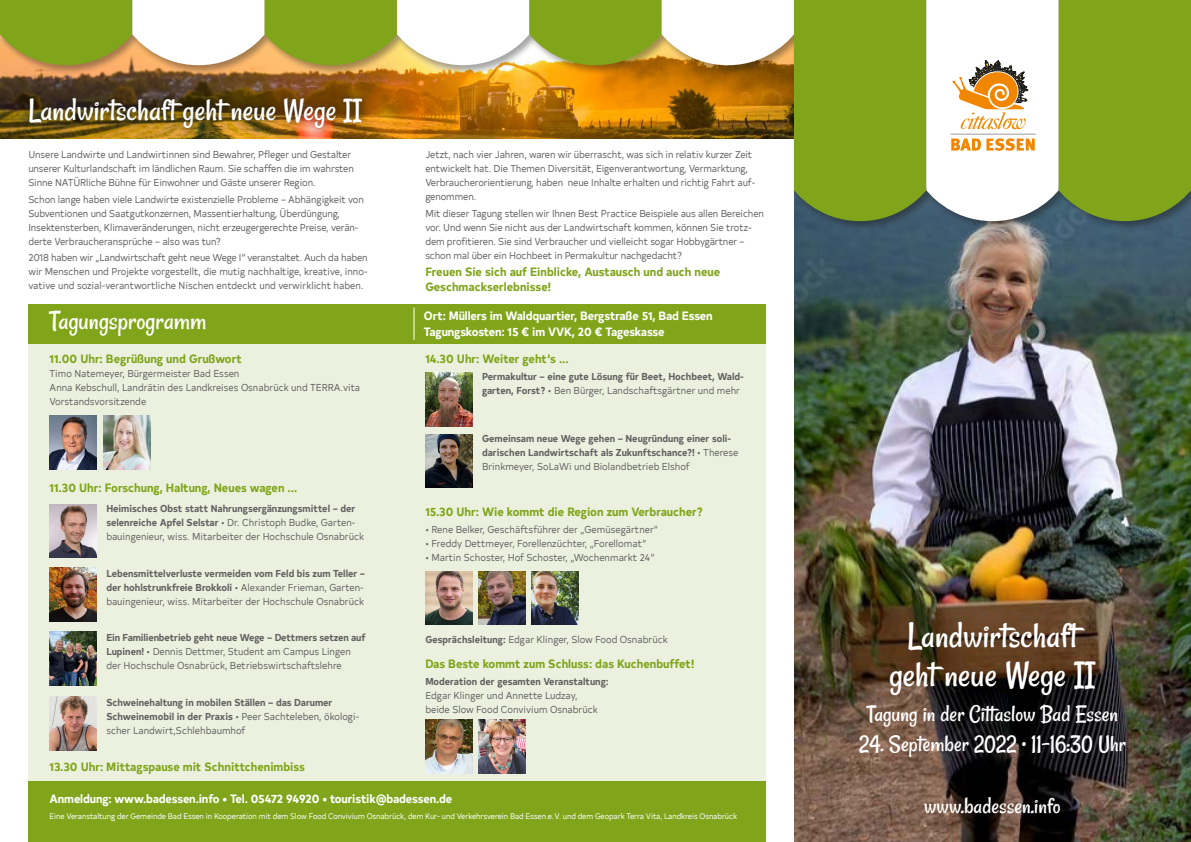
<style>
.page{position:relative;width:1191px;height:842px;background:#fff}
.page>*{position:absolute;margin:0;border:0;box-sizing:border-box;transform-origin:0 0}
.t1{font:38px/39px "Rancho";color:#fff;text-align:center}
.t2{font:33px "Rancho";color:#fff}
.t3{font:27.9px "Rancho";color:#fff}
.t4{font:24px "Rancho";color:#fff}
.t5{font:700 12px/15px "Typold Condensed";color:#80a51b}
.t6{font:700 12px/15.8px "Typold Condensed";letter-spacing:-.01em;color:#fff}
.t7{font:10px/14px "Typold Condensed";letter-spacing:-.01em;color:#646363}
.t8{font:700 10px/14px "Typold Condensed";color:#646363}
.t9{font:8px "Typold Condensed";letter-spacing:-.01em;color:#fff}
.s1{font-weight:700}
.s2{font-weight:400}
</style>
<div class="page">
<img style="left:794px;top:231px;width:397px;height:611px">
<div style="left:28px;top:322px;width:737px;height:520px;background:#ecf1df"></div>
<div style="left:28px;top:304px;width:737px;height:39px;background:#80a51b"></div>
<div style="left:28px;top:781px;width:737px;height:61px;background:#80a51b"></div>
<div style="left:792px;top:0;width:399px;height:231px;background:#1d1d1b;opacity:.45"></div>
<img style="left:50px;top:416px;width:46px;height:53px">
<img style="left:425px;top:372px;width:47px;height:54px">
<img style="left:425px;top:434px;width:47px;height:54px">
<img style="left:425px;top:571px;width:47px;height:54px">
<img style="left:425px;top:720px;width:47px;height:54px">
<img style="left:478px;top:571px;width:47px;height:54px">
<img style="left:478px;top:720px;width:47px;height:54px">
<img style="left:531px;top:571px;width:47px;height:54px">
<img style="left:103px;top:416px;width:47px;height:53px">
<img style="left:50px;top:504px;width:46px;height:54px">
<img style="left:50px;top:567px;width:46px;height:54px">
<img style="left:50px;top:632px;width:46px;height:53px">
<img style="left:50px;top:696px;width:46px;height:54px">
<img style="left:0;top:0;width:1191px;height:221px">
<hr style="left:950px;top:134px;width:85px;height:1px;background:#9d9d9c">
<hr style="left:413px;top:307px;width:1px;height:33px;background:#fff">
<h2 class="t2" style="left:28px;top:90px;width:335px">Landwirtschaft geht neue Wege II</h2>
<p class="t7" style="left:28px;top:146px;width:327px">Unsere Landwirte und Landwirtinnen sind Bewahrer, Pfleger und Gestalter unserer Kulturlandschaft im ländlichen Raum. Sie schaffen die im wahrsten<br>Sinne NATÜRliche Bühne für Einwohner und Gäste unserer Region.</p>
<p class="t7" style="left:28px;top:191px;width:337px">Schon lange haben viele Landwirte existenzielle Probleme – Abhängigkeit von Subventionen und Saatgutkonzernen, Massentierhaltung, Überdüngung, Insektensterben, Klimaveränderungen, nicht erzeugergerechte Preise, verän&shy;derte Verbraucheransprüche – also was tun?</p>
<p class="t7" style="left:28px;top:250px;width:341px;text-align:justify">2018 haben wir „Landwirtschaft geht neue Wege I“ veranstaltet. Auch da haben wir Menschen und Projekte vorgestellt, die mutig nachhaltige, kreative, inno&shy;vative und sozial-verantwortliche Nischen entdeckt und verwirklicht haben.</p>
<h3 class="t3" style="left:50px;top:304px;width:158px">Tagungsprogramm</h3>
<p class="t5" style="left:50px;top:350px;width:194px">11.00 Uhr: Begrüßung und Grußwort</p>
<p class="t7" style="left:50px;top:366px;width:312px">Timo Natemeyer, Bürgermeister Bad Essen<br>Anna Kebschull, Landrätin des Landkreises Osnabrück und TERRA.vita<br>Vorstandsvorsitzende</p>
<p class="t5" style="left:50px;top:479px;width:249px">11.30 Uhr: Forschung, Haltung, Neues wagen ...</p>
<p class="t7" style="left:106px;top:500px;width:259px"><span class="s1">Heimisches Obst statt Nahrungsergänzungsmittel – der selenreiche Apfel Selstar</span> • Dr. Christoph Budke, Garten&shy;bauingenieur, wiss. Mitarbeiter der Hochschule Osnabrück</p>
<p class="t7" style="left:106px;top:565px;width:260px"><span class="s1">Lebensmittelverluste vermeiden vom Feld bis zum Teller – der hohlstrunkfreie Brokkoli</span> • Alexander Frieman, Garten&shy;bauingenieur, wiss. Mitarbeiter der Hochschule Osnabrück</p>
<p class="t7" style="left:106px;top:630px;width:261px"><span class="s1">Ein Familienbetrieb geht neue Wege – Dettmers setzen auf<br>Lupinen!</span> • Dennis Dettmer, Student am Campus Lingen der Hochschule Osnabrück, Betriebswirtschaftslehre</p>
<p class="t8" style="left:106px;top:694px;width:254px">Schweinehaltung in mobilen Ställen – das Darumer<br>Schweinemobil in der Praxis <span class="s2">• Peer Sachteleben, ökologi&shy;scher Landwirt,Schlehbaumhof</span></p>
<p class="t5" style="left:50px;top:757px;width:257px">13.30 Uhr: Mittagspause mit Schnittchenimbiss</p>
<p class="t7" style="left:425px;top:146px;width:331px">Jetzt, nach vier Jahren, waren wir überrascht, was sich in relativ kurzer Zeit entwickelt hat. Die Themen Diversität, Eigenverantwortung, Vermarktung, Verbraucherorientierung, haben neue Inhalte erhalten und richtig Fahrt auf&shy;genommen.</p>
<p class="t7" style="left:425px;top:205px;width:340px">Mit dieser Tagung stellen wir Ihnen Best Practice Beispiele aus allen Bereichen vor. Und wenn Sie nicht aus der Landwirtschaft kommen, können Sie trotz&shy;dem profitieren. Sie sind Verbraucher und vielleicht sogar Hobbygärtner – schon mal über ein Hochbeet in Permakultur nachgedacht?</p>
<p class="t5" style="left:425px;top:263px;width:296px">Freuen Sie sich auf Einblicke, Austausch und auch neue<br>Geschmackserlebnisse!</p>
<p class="t6" style="left:424px;top:306px;width:290px">Ort: Müllers im Waldquartier, Bergstraße 51, Bad Essen<br>Tagungskosten: 15 € im VVK, 20 € Tageskasse</p>
<p class="t5" style="left:425px;top:350px;width:145px">14.30 Uhr: Weiter geht‘s ...</p>
<p class="t8" style="left:482px;top:368px;width:263px">Permakultur – eine gute Lösung für Beet, Hochbeet, Wald&shy;garten, Forst? <span class="s2">• Ben Bürger, Landschaftsgärtner und mehr</span></p>
<p class="t8" style="left:482px;top:430px;width:258px">Gemeinsam neue Wege gehen – Neugründung einer soli&shy;darischen Landwirtschaft als Zukunftschance?! <span class="s2">• Therese<br>Brinkmeyer, SoLaWi und Biolandbetrieb Elshof</span></p>
<p class="t5" style="left:425px;top:503px;width:279px">15.30 Uhr: Wie kommt die Region zum Verbraucher?</p>
<p class="t7" style="left:425px;top:522px;width:234px">• Rene Belker, Geschäftsführer der „Gemüsegärtner“</p>
<p class="t7" style="left:425px;top:536px;width:222px">• Freddy Dettmeyer, Forellenzüchter, „Forellomat“</p>
<p class="t7" style="left:425px;top:550px;width:231px">• Martin Schoster, Hof Schoster, „Wochenmarkt 24“</p>
<p class="t7" style="left:425px;top:631px;width:244px"><span class="s1">Gesprächsleitung:</span> Edgar Klinger, Slow Food Osnabrück</p>
<p class="t5" style="left:425px;top:655px;width:270px">Das Beste kommt zum Schluss: das Kuchenbuffet!</p>
<p class="t8" style="left:425px;top:673px;width:185px">Moderation der gesamten Veranstaltung:</p>
<p class="t7" style="left:425px;top:688px;width:174px">Edgar Klinger und Annette Ludzay, beide Slow Food Convivium Osnabrück</p>
<p class="t6" style="left:50px;top:789px;width:404px">Anmeldung: www.badessen.info • Tel. 05472 94920 • touristik@badessen.de</p>
<p class="t9" style="left:50px;top:810px;width:689px">Eine Veranstaltung der Gemeinde Bad Essen in Kooperation mit dem Slow Food Convivium Osnabrück, dem Kur- und Verkehrsverein Bad Essen.e. V. und dem Geopark Terra Vita, Landkreis Osnabrück</p>
<h1 class="t1" style="left:889px;top:616px;width:207px">Landwirtschaft geht neue Wege II</h1>
<h3 class="t4" style="left:866px;top:699px;width:253px">Tagung in der Cittaslow Bad Essen</h3>
<h3 class="t4" style="left:859px;top:729px;width:268px">24. September 2022 • 11–16:30 Uhr</h3>
<h3 class="t4" style="left:924px;top:791px;width:138px">www.badessen.info</h3>
</div>
